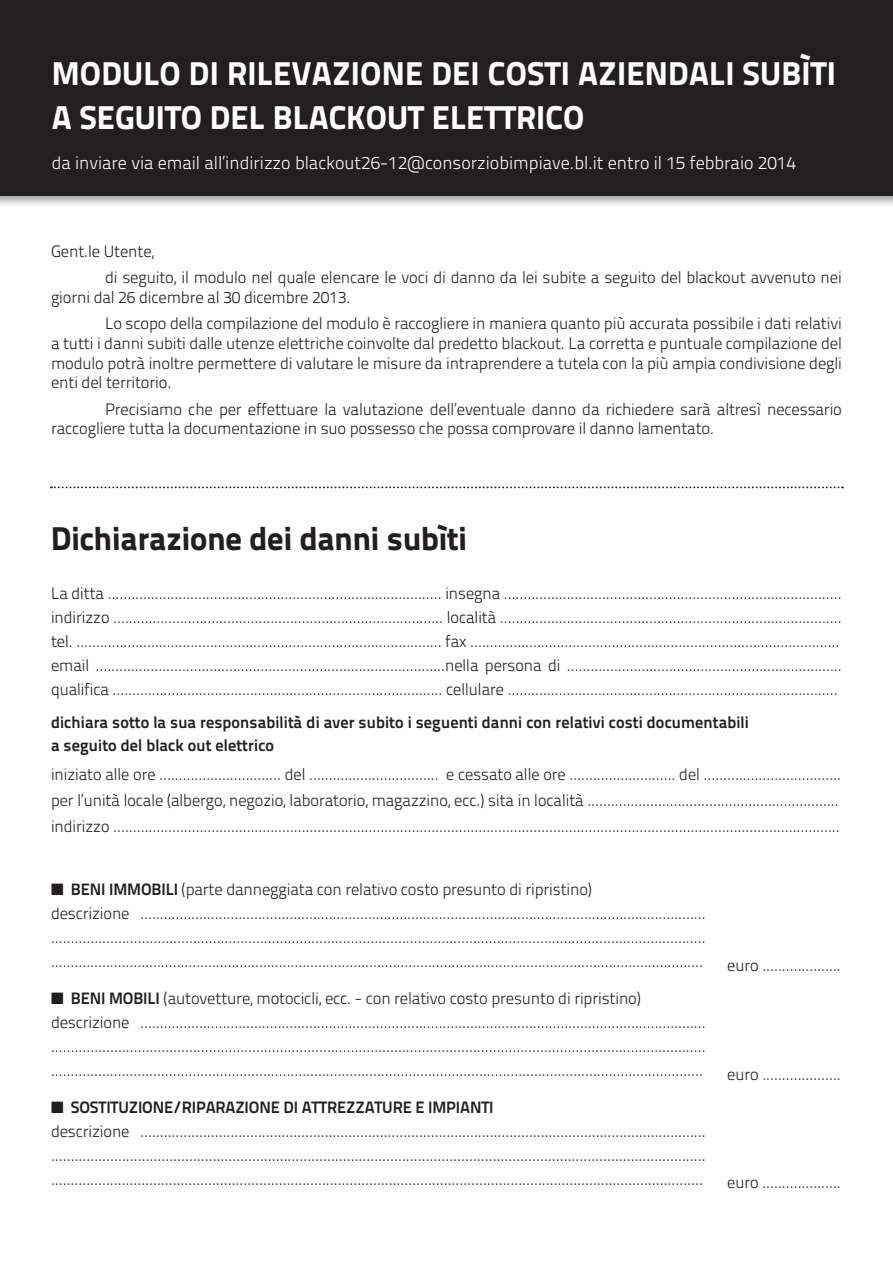
<style>
.page{position:relative;width:893px;height:1263px;background:#fff}
.page>*{position:absolute;margin:0;border:0;box-sizing:border-box;transform-origin:0 0}
.t1{font:800 33px "Titillium Text 22 L";letter-spacing:.005em;color:#fff}
.t2{font:800 33px "Titillium Text 22 L";color:#231f20}
.t3{font:300 18px "Titillium Text 22 L";color:#fff}
.Voce{font:300 16.5px/24px "Titillium Text 22 L";letter-spacing:-.01em;color:#231f20;text-align:justify}
.Voce-2{font:700 16.5px/22.5px "Titillium Text 22 L";letter-spacing:-.01em;color:#231f20}
.s1{font-weight:700}
</style>
<div class="page">
<div style="left:0;top:0;width:893px;height:208px;background:#231f20;opacity:.45"></div>
<div style="left:0;top:0;width:893px;height:196px;background:#231f20"></div>
<svg style="left:51px;top:486px;width:792px;height:2px"></svg>
<p class="t1" style="left:52px;top:48px;width:786px">MODULO DI RILEVAZIONE DEI COSTI AZIENDALI SUBÌTI</p>
<p class="t1" style="left:52px;top:91px;width:534px">A SEGUITO DEL BLACKOUT ELETTRICO</p>
<p class="t3" style="left:52px;top:149px;width:746px">da inviare via email all’indirizzo blackout26-12@consorziobimpiave.bl.it entro il 15 febbraio 2014</p>
<p class="Voce" style="left:51px;top:238px;width:105px">Gent.le Utente,</p>
<p class="Voce" style="left:51px;top:267px;width:792px;line-height:19.8px;text-indent:54px">di seguito, il modulo nel quale elencare le voci di danno da lei subite a seguito del blackout avvenuto nei giorni dal 26 dicembre al 30 dicembre 2013.</p>
<p class="Voce" style="left:51px;top:312px;width:792px;line-height:19.8px;text-indent:54px">Lo scopo della compilazione del modulo è raccogliere in maniera quanto più accurata possibile i dati relativi a tutti i danni subiti dalle utenze elettriche coinvolte dal predetto blackout. La corretta e puntuale compilazione del modulo potrà inoltre permettere di valutare le misure da intraprendere a tutela con la più ampia condivisione degli enti del territorio.</p>
<p class="Voce" style="left:51px;top:398px;width:792px;line-height:19.8px;text-indent:54px">Precisiamo che per effettuare la valutazione dell’eventuale danno da richiedere sarà altresì necessario raccogliere tutta la documentazione in suo possesso che possa comprovare il danno lamentato.</p>
<p class="t2" style="left:51px;top:512px;width:418px">Dichiarazione dei danni subìti</p>
<p class="Voce" style="left:51px;top:580px;width:793px">La ditta ..................................................................................... insegna ......................................................................................</p>
<p class="Voce" style="left:51px;top:604px;width:793px">indirizzo .................................................................................... località .......................................................................................</p>
<p class="Voce" style="left:51px;top:628px;width:790px">tel. ............................................................................................. fax ..............................................................................................</p>
<p class="Voce" style="left:51px;top:652px;width:793px">email .........................................................................................nella persona di ...................................................................... qualifica .................................................................................... cellulare ....................................................................................</p>
<p class="Voce-2" style="left:51px;top:710px;width:700px">dichiara sotto la sua responsabilità di aver subito i seguenti danni con relativi costi documentabili a seguito del black out elettrico</p>
<p class="Voce" style="left:51px;top:762px;width:792px">iniziato alle ore ............................... del ................................. e cessato alle ore ........................... del ...................................</p>
<p class="Voce" style="left:51px;top:787px;width:790px">per l’unità locale (albergo, negozio, laboratorio, magazzino, ecc.) sita in località ................................................................</p>
<p class="Voce" style="left:51px;top:813px;width:791px">indirizzo .........................................................................................................................................................................................</p>
<p class="Voce" style="left:51px;top:877px;width:543px">■ <span class="s1">BENI IMMOBILI</span> (parte danneggiata con relativo costo presunto di ripristino)</p>
<p class="Voce" style="left:51px;top:901px;width:656px">descrizione ................................................................................................................................................ ...................................................................................................................................................................... ......................................................................................................................................................................</p>
<p class="Voce" style="left:51px;top:985px;width:592px">■ <span class="s1">BENI MOBILI</span> (autovetture, motocicli, ecc. - con relativo costo presunto di ripristino)</p>
<p class="Voce" style="left:51px;top:1009px;width:656px">descrizione ................................................................................................................................................ ...................................................................................................................................................................... ......................................................................................................................................................................</p>
<p class="Voce-2" style="left:51px;top:1095px;width:444px">■ SOSTITUZIONE/RIPARAZIONE DI ATTREZZATURE E IMPIANTI</p>
<p class="Voce" style="left:51px;top:1118px;width:656px">descrizione ................................................................................................................................................ ...................................................................................................................................................................... ......................................................................................................................................................................</p>
<p class="Voce" style="left:727px;top:952px;width:116px">euro ....................</p>
<p class="Voce" style="left:727px;top:1061px;width:116px">euro ....................</p>
<p class="Voce" style="left:727px;top:1170px;width:116px">euro ....................</p>
</div>
